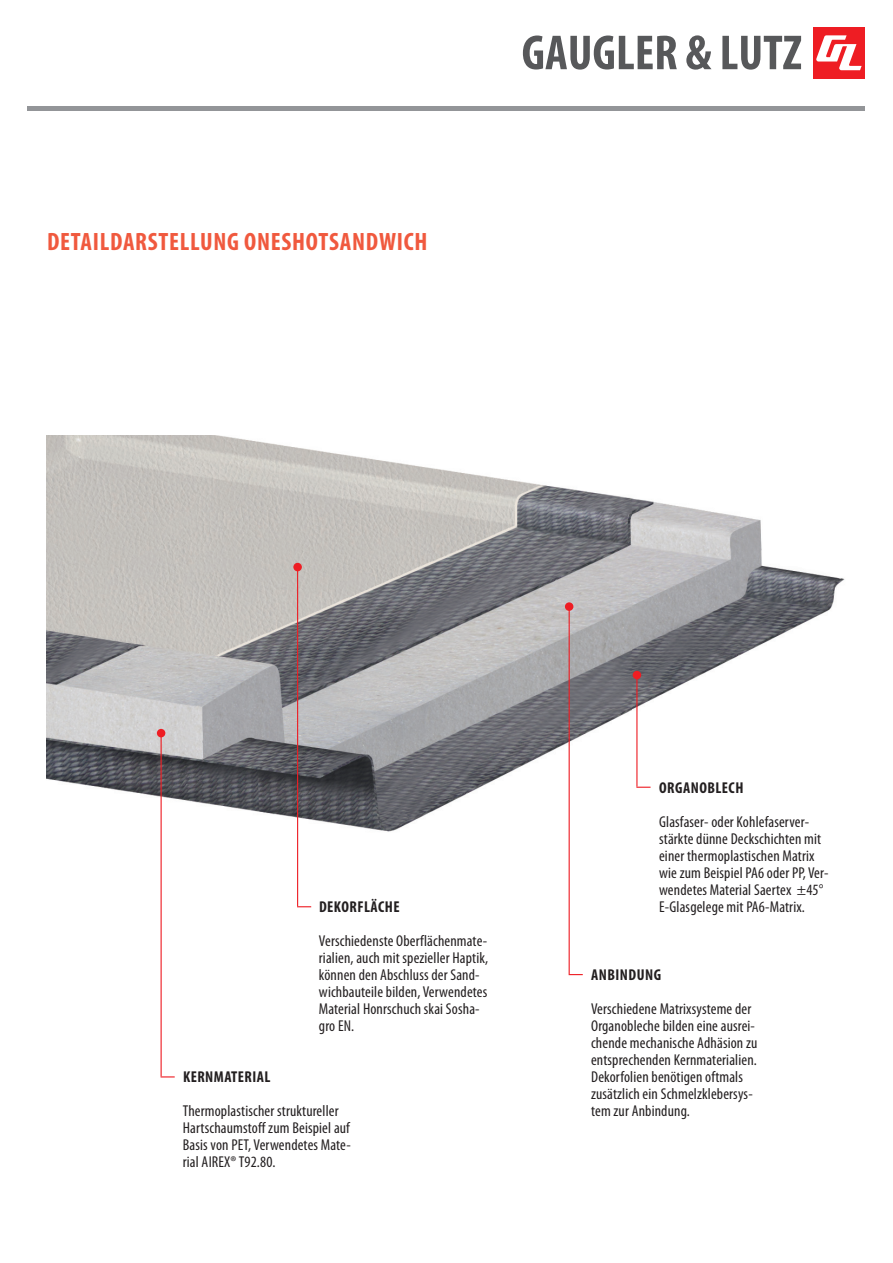
<style>
.page{position:relative;width:893px;height:1263px;background:#fff}
.page>*{position:absolute;margin:0;border:0;box-sizing:border-box;transform-origin:0 0}
.t1{font:700 condensed 25.2px "Myriad Pro";letter-spacing:.03em;color:#f0593e}
.t2{font:condensed 15.75px/17px "Myriad Pro";letter-spacing:.01em;color:#231f20}
.t3{font:700 condensed 15.75px "Myriad Pro";letter-spacing:.03em;color:#231f20}
</style>
<div class="page">
<img style="left:47px;top:435px;width:798px;height:494px">
<div style="left:28px;top:106px;width:837px;height:5px;background:#939598"></div>
<hr style="left:297px;top:569px;width:1px;height:337px;background:#ee1d23">
<div style="left:293px;top:563px;width:9px;height:8px;background:#ee1d23;border-radius:50%"></div>
<svg style="left:297px;top:906px;width:14px;height:1px"></svg>
<hr style="left:161px;top:735px;width:1px;height:341px;background:#ee1d23">
<div style="left:157px;top:729px;width:8px;height:8px;background:#ee1d23;border-radius:50%"></div>
<svg style="left:161px;top:1076px;width:14px;height:1px"></svg>
<hr style="left:636px;top:677px;width:1px;height:110px;background:#ee1d23">
<div style="left:633px;top:671px;width:8px;height:8px;background:#ee1d23;border-radius:50%"></div>
<svg style="left:636px;top:787px;width:14px;height:1px"></svg>
<hr style="left:569px;top:609px;width:1px;height:365px;background:#ee1d23">
<div style="left:565px;top:602px;width:8px;height:9px;background:#ee1d23;border-radius:50%"></div>
<svg style="left:569px;top:974px;width:14px;height:1px"></svg>
<svg style="left:523px;top:36px;width:154px;height:34px"></svg>
<svg style="left:686px;top:35px;width:25px;height:35px"></svg>
<svg style="left:722px;top:36px;width:79px;height:34px"></svg>
<div style="left:813px;top:27px;width:51px;height:51px;background:#ee1d23"></div>
<svg style="left:816px;top:35px;width:46px;height:36px"></svg>
<h1 class="t1" style="left:47px;top:226px;width:382px">DETAILDARSTELLUNG ONESHOTSANDWICH</h1>
<p class="t3" style="left:319px;top:897px;width:82px">DEKORFLÄCHE</p>
<p class="t2" style="left:319px;top:932px;width:171px">Verschiedenste Oberflächenmate&shy;rialien, auch mit spezieller Haptik, können den Abschluss der Sand&shy;wichbauteile bilden, Verwendetes<br>Material Honrschuch skai Sosha&shy;gro EN.</p>
<p class="t3" style="left:183px;top:1067px;width:89px">KERNMATERIAL</p>
<p class="t2" style="left:183px;top:1102px;width:170px">Thermoplastischer struktureller<br>Hartschaumstoff zum Beispiel auf<br>Basis von PET, Verwendetes Mate&shy;rial AIREX® T92.80.</p>
<p class="t3" style="left:659px;top:778px;width:86px">ORGANOBLECH</p>
<p class="t2" style="left:659px;top:813px;width:171px">Glasfaser- oder Kohlefaserver&shy;stärkte dünne Deckschichten mit einer thermoplastischen Matrix wie zum Beispiel PA6 oder PP, Ver&shy;wendetes Material Saertex ±45°<br>E-Glasgelege mit PA6-Matrix.</p>
<p class="t3" style="left:591px;top:965px;width:71px">ANBINDUNG</p>
<p class="t2" style="left:591px;top:1000px;width:168px">Verschiedene Matrixsysteme der<br>Organobleche bilden eine ausrei&shy;chende mechanische Adhäsion zu entsprechenden Kernmaterialien.<br>Dekorfolien benötigen oftmals zusätzlich ein Schmelzklebersys&shy;tem zur Anbindung.</p>
</div>
